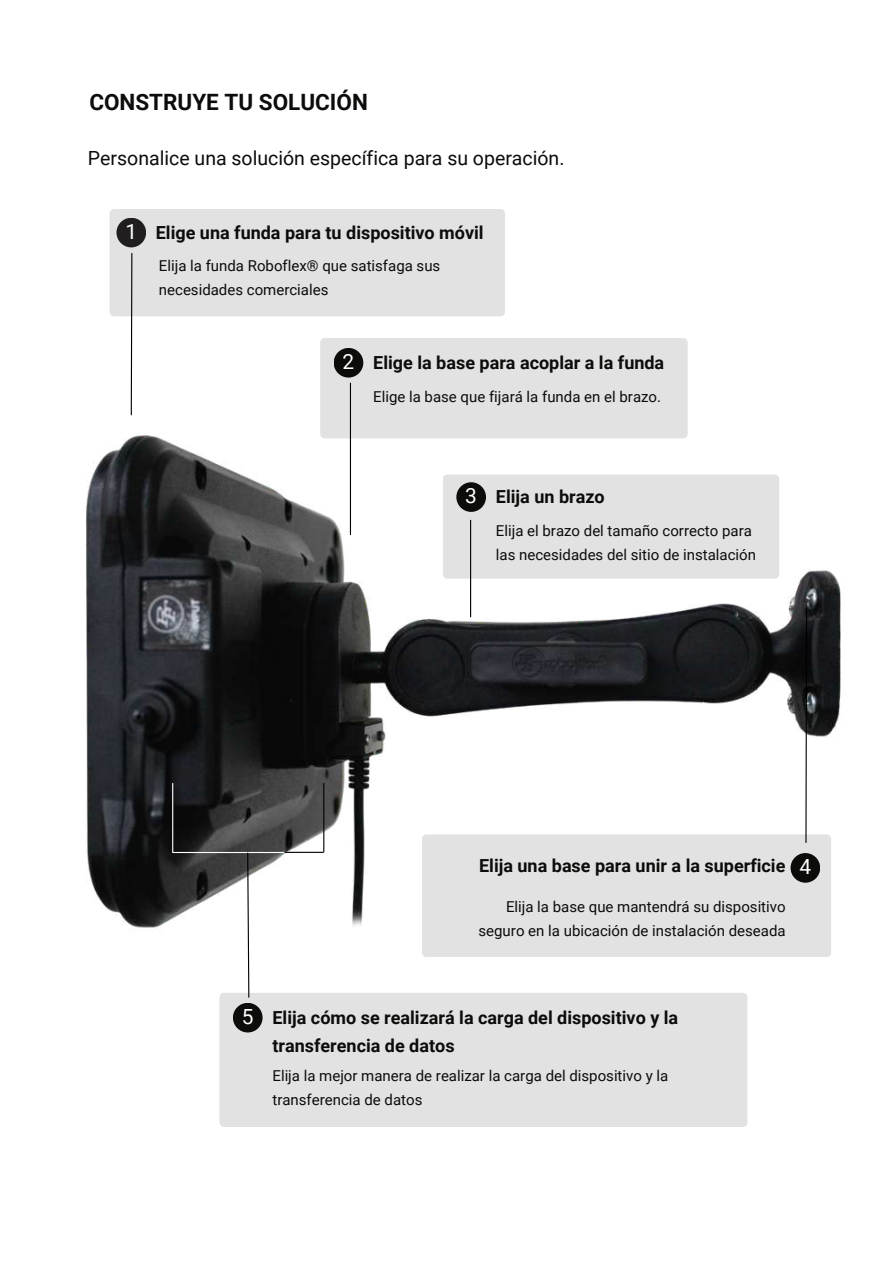
<style>
.page{position:relative;width:893px;height:1264px;background:#fff}
.page>*{position:absolute;margin:0;border:0;box-sizing:border-box;transform-origin:0 0}
.t1{font:700 22.5px "Roboto";color:#0c0c0b}
.t2{font:20.85px "Roboto";color:#fff}
.t3{font:19.5px "Roboto";color:#0c0c0b}
.t4{font:700 18px/28.2px "Roboto";color:#0c0c0b}
.t5{font:15px/23.7px "Roboto";color:#0c0c0b}
</style>
<div class="page">
<img style="left:86px;top:432px;width:755px;height:498px">
<div style="left:422px;top:834px;width:409px;height:123px;background:#e2e2e2;border-radius:5px"></div>
<div style="left:443px;top:474px;width:336px;height:104px;background:#e2e2e2;border-radius:4px"></div>
<div style="left:109px;top:209px;width:396px;height:107px;background:#e2e2e2;border-radius:4px"></div>
<hr style="left:470px;top:520px;width:1px;height:97px;background:#000">
<svg style="left:804px;top:608px;width:3px;height:235px"></svg>
<svg style="left:130px;top:252px;width:3px;height:164px"></svg>
<div style="left:116px;top:218px;width:30px;height:29px;background:#201e1e;border-radius:50%"></div>
<div style="left:456px;top:482px;width:30px;height:30px;background:#0c0c0b;border-radius:50%"></div>
<div style="left:790px;top:853px;width:30px;height:29px;background:#0c0c0b;border-radius:50%"></div>
<div style="left:320px;top:338px;width:367px;height:100px;background:#e2e2e2;border-radius:4px"></div>
<hr style="left:350px;top:383px;width:1px;height:151px;background:#000">
<div style="left:333px;top:348px;width:30px;height:29px;background:#0c0c0b;border-radius:50%"></div>
<div style="left:219px;top:992px;width:528px;height:134px;background:#e2e2e2;border-radius:5px"></div>
<div style="left:233px;top:1002px;width:29px;height:30px;background:#0c0c0b;border-radius:50%"></div>
<hr style="left:173px;top:852px;width:149px;height:1px;background:#fefefe">
<hr style="left:323px;top:783px;width:1px;height:69px;background:#000">
<svg style="left:246px;top:852px;width:4px;height:146px"></svg>
<hr style="left:172px;top:783px;width:1px;height:69px;background:#fefefe">
<hr style="left:285px;top:851px;width:38px;height:1px;background:#000">
<h1 class="t1" style="left:89px;top:89px;width:280px">CONSTRUYE TU SOLUCIÓN</h1>
<h3 class="t3" style="left:88px;top:146px;width:478px">Personalice una solución específica para su operación.</h3>
<h2 class="t2" style="left:125px;top:219px;width:13px">1</h2>
<p class="t4" style="left:156px;top:218px;width:329px">Elige una funda para tu dispositivo móvil</p>
<p class="t5" style="left:159px;top:254px;width:283px">Elija la funda Roboflex® que satisfaga sus necesidades comerciales</p>
<h2 class="t2" style="left:342px;top:349px;width:13px">2</h2>
<p class="t4" style="left:373px;top:349px;width:292px">Elige la base para acoplar a la funda</p>
<p class="t5" style="left:373px;top:384px;width:289px">Elige la base que fijará la funda en el brazo.</p>
<h2 class="t2" style="left:465px;top:484px;width:13px">3</h2>
<p class="t4" style="left:496px;top:483px;width:110px">Elija un brazo</p>
<p class="t5" style="left:496px;top:519px;width:261px">Elija el brazo del tamaño correcto para las necesidades del sitio de instalación</p>
<p class="t4" style="left:479px;top:852px;width:308px">Elija una base para unir a la superficie</p>
<p class="t5" style="left:478px;top:894px;width:308px;text-align:right">Elija la base que mantendrá su dispositivo seguro en la ubicación de instalación deseada</p>
<h2 class="t2" style="left:799px;top:854px;width:13px">4</h2>
<h2 class="t2" style="left:242px;top:1004px;width:13px">5</h2>
<p class="t4" style="left:272px;top:1003px;width:407px">Elija cómo se realizará la carga del dispositivo y la transferencia de datos</p>
<p class="t5" style="left:272px;top:1064px;width:397px">Elija la mejor manera de realizar la carga del dispositivo y la transferencia de datos</p>
</div>
